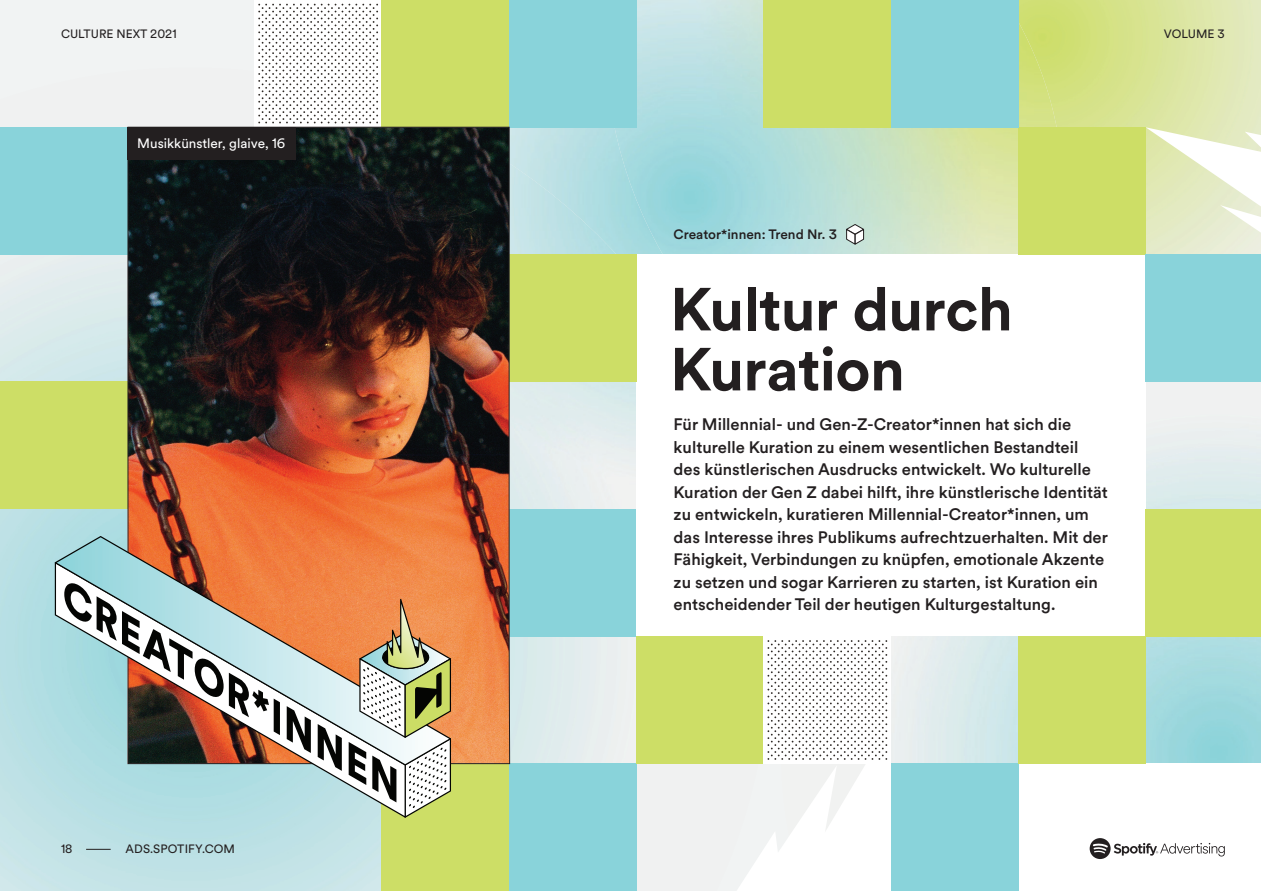
<style>
.page{position:relative;width:1261px;height:891px;background:#fff}
.page>*{position:absolute;margin:0;border:0;box-sizing:border-box;transform-origin:0 0}
.t1{font:700 60px/60px "Circular Spotify Text";letter-spacing:-.01em;color:#231f20}
.t2{font:500 16.5px/22.5px "Circular Spotify Text";color:#231f20}
.t3{font:500 13.5px "Circular Spotify Text";color:#231f20}
.t4{font:13.5px "Circular Spotify Text";color:#fff}
.t5{font:12px "Circular Spotify Text";color:#231f20}
</style>
<div class="page">
<img style="left:0;top:509px;width:382px;height:382px">
<img style="left:891px;top:475px;width:370px;height:289px">
<img style="left:511px;top:127px;width:125px;height:382px">
<img style="left:605px;top:0;width:458px;height:452px">
<div style="left:509px;top:764px;width:127px;height:127px;background:#89d3da"></div>
<div style="left:382px;top:764px;width:127px;height:127px;background:#cdde66"></div>
<div style="left:509px;top:509px;width:127px;height:127px;background:#89d3da"></div>
<div style="left:509px;top:0;width:127px;height:127px;background:#89d3da"></div>
<div style="left:636px;top:255px;width:510px;height:381px;background:#fff"></div>
<div style="left:509px;top:255px;width:127px;height:127px;background:#cdde66"></div>
<div style="left:382px;top:0;width:127px;height:127px;background:#cdde66"></div>
<div style="left:0;top:127px;width:127px;height:128px;background:#89d3da"></div>
<div style="left:0;top:382px;width:127px;height:127px;background:#cdde66"></div>
<svg style="left:258px;top:4px;width:120px;height:119px"></svg>
<div style="left:1018px;top:127px;width:128px;height:128px;background:#cdde66"></div>
<div style="left:891px;top:0;width:127px;height:127px;background:#89d3da"></div>
<div style="left:891px;top:764px;width:127px;height:127px;background:#89d3da"></div>
<div style="left:1146px;top:509px;width:115px;height:127px;background:#cdde66"></div>
<div style="left:1146px;top:255px;width:115px;height:127px;background:#89d3da"></div>
<div style="left:764px;top:0;width:127px;height:127px;background:#cdde66"></div>
<div style="left:636px;top:636px;width:128px;height:128px;background:#cdde66"></div>
<div style="left:1018px;top:636px;width:128px;height:128px;background:#cdde66"></div>
<svg style="left:736px;top:640px;width:182px;height:251px"></svg>
<img style="left:127px;top:126px;width:384px;height:639px">
<svg style="left:845px;top:223px;width:20px;height:23px"></svg>
<div style="left:127px;top:127px;width:169px;height:32px;background:#231f20"></div>
<svg style="left:1146px;top:127px;width:115px;height:106px"></svg>
<svg style="left:1089px;top:838px;width:136px;height:21px"></svg>
<svg style="left:74px;top:849px;width:37px;height:1px"></svg>
<svg style="left:55px;top:765px;width:294px;height:53px;background:#b2dde2"></svg>
<svg style="left:55px;top:536px;width:396px;height:229px;background:#c69270"></svg>
<svg style="left:64px;top:581px;width:216px;height:154px"></svg>
<svg style="left:287px;top:706px;width:24px;height:47px"></svg>
<svg style="left:318px;top:724px;width:24px;height:47px"></svg>
<svg style="left:349px;top:599px;width:102px;height:219px"></svg>
<p class="t5" style="left:49px;top:26px;width:117px">CULTURE NEXT 2021</p>
<p class="t5" style="left:1151px;top:26px;width:62px">VOLUME 3</p>
<p class="t5" style="left:61px;top:26px;width:117px">CULTURE NEXT 2021</p>
<p class="t5" style="left:1164px;top:26px;width:62px">VOLUME 3</p>
<p class="t4" style="left:137px;top:134px;width:150px">Musikkünstler, glaive, 16</p>
<p class="t5" style="left:49px;top:841px;width:17px">00</p>
<p class="t5" style="left:113px;top:841px;width:111px">ADS.SPOTIFY.COM</p>
<p class="t5" style="left:61px;top:841px;width:13px">18</p>
<p class="t5" style="left:126px;top:841px;width:111px">ADS.SPOTIFY.COM</p>
<p class="t3" style="left:674px;top:225px;width:165px">Creator*innen: Trend Nr. 3</p>
<h1 class="t1" style="left:670px;top:281px;width:344px">Kultur durch<br>Kuration</h1>
<p class="t2" style="left:674px;top:414px;width:436px">Für Millennial- und Gen-Z-Creator*innen hat sich die kulturelle Kuration zu einem wesentlichen Bestandteil des künstlerischen Ausdrucks entwickelt. Wo kulturelle Kuration der Gen Z dabei hilft, ihre künstlerische Identität zu entwickeln, kuratieren Millennial-Creator*innen, um das Interesse ihres Publikums aufrechtzuerhalten. Mit der Fähigkeit, Verbindungen zu knüpfen, emotionale Akzente zu setzen und sogar Karrieren zu starten, ist Kuration ein entscheidender Teil der heutigen Kulturgestaltung.</p>
</div>
